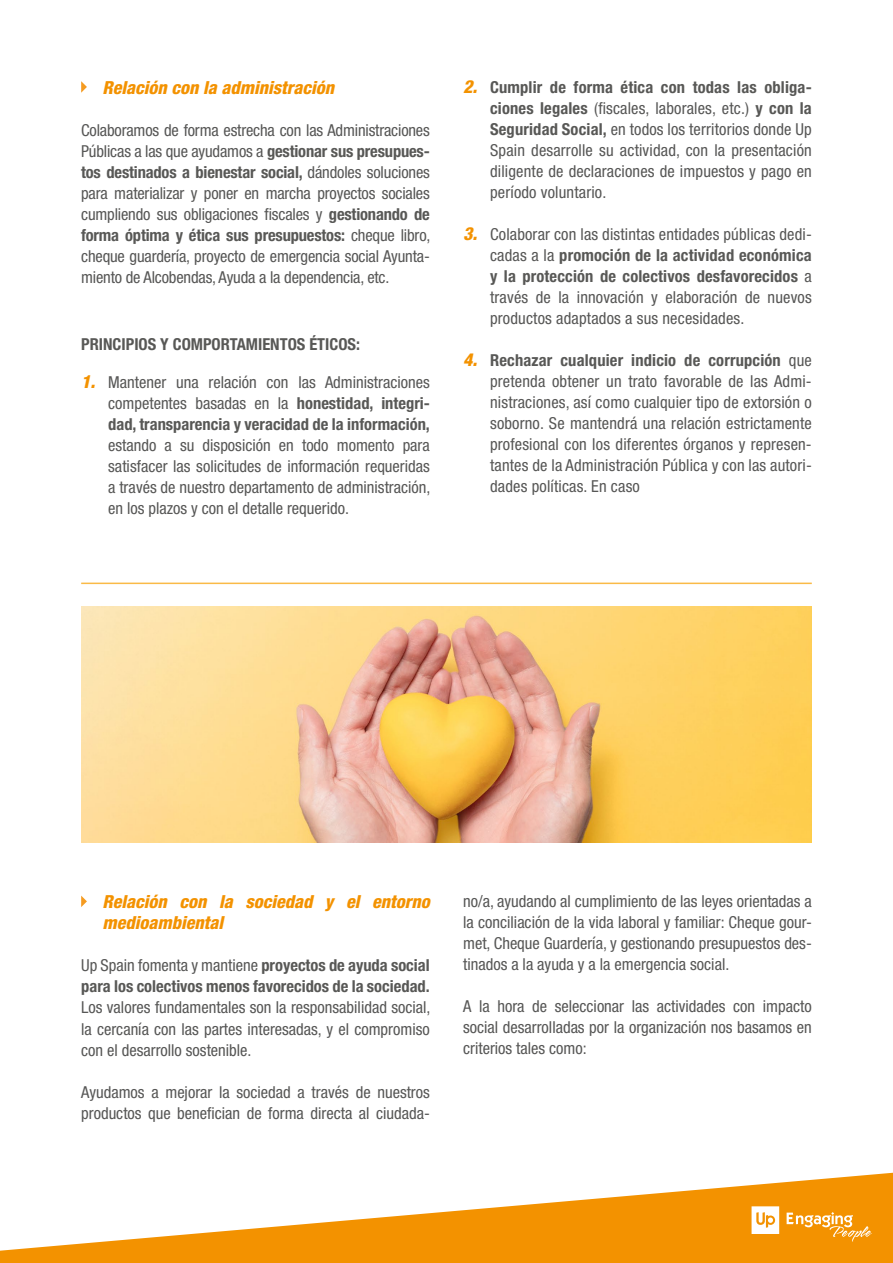
<style>
.page{position:relative;width:893px;height:1263px;background:#fff}
.page>*{position:absolute;margin:0;border:0;box-sizing:border-box;transform-origin:0 0}
.t1{font:italic 800 condensed 18px/21px "Helvetica Neue LT Pro";color:#f39200}
.t2{font:condensed 16.5px/21px "Helvetica Neue LT Std";color:#575756;text-align:justify}
.t3{font:700 condensed 16.5px/21px "Helvetica Neue LT Pro";color:#585856}
.s1{font-family:"Helvetica Neue LT Pro";font-weight:700;color:#585856}
.s2{font-family:"Helvetica Neue LT Std";font-weight:400;color:#575756}
.s3{font-family:"Helvetica Neue LT Pro";font-weight:800;font-style:italic;font-size:18px;color:#f39200}
.s4{font-weight:800;font-style:italic;font-size:18px;color:#f39200}
</style>
<div class="page">
<svg style="left:0;top:1173px;width:893px;height:90px;fill:#f39200"></svg>
<svg style="left:752px;top:1206px;width:27px;height:28px"></svg>
<svg style="left:787px;top:1212px;width:85px;height:30px;background:#f5a731"></svg>
<svg style="left:81px;top:81px;width:6px;height:12px"></svg>
<svg style="left:81px;top:896px;width:6px;height:11px"></svg>
<hr style="left:81px;top:583px;width:731px;height:1px;background:#faba47">
<img style="left:81px;top:607px;width:731px;height:236px">
<p class="t1" style="left:102px;top:77px;width:233px">Relación con la administración</p>
<p class="t2" style="left:81px;top:120px;width:350px">Colaboramos de forma estrecha con las Administraciones<br>Públicas a las que ayudamos a <span class="s1">gestionar sus presupues-</span></p>
<p class="t3" style="left:81px;top:161px;width:350px">tos destinados a bienestar social, <span class="s2">dándoles soluciones</span></p>
<p class="t2" style="left:81px;top:183px;width:350px">para materializar y poner en marcha proyectos sociales cumpliendo sus obligaciones fiscales y <span class="s1">gestionando de</span></p>
<p class="t3" style="left:81px;top:224px;width:351px">forma óptima y ética sus presupuestos: <span class="s2">cheque libro,</span></p>
<p class="t2" style="left:81px;top:246px;width:350px">cheque guardería, proyecto de emergencia social Ayunta&shy;miento de Alcobendas, Ayuda a la dependencia, etc.</p>
<p class="t3" style="left:81px;top:333px;width:280px">PRINCIPIOS Y COMPORTAMIENTOS ÉTICOS:</p>
<p class="t2" style="left:81px;top:371px;width:350px;text-align:right"><span class="s3">1.</span> Mantener una relación con las Administraciones competentes basadas en la <span class="s1">honestidad, integri-</span></p>
<p class="t3" style="left:108px;top:413px;width:323px">dad, transparencia y veracidad de la información,</p>
<p class="t2" style="left:108px;top:434px;width:324px">estando a su disposición en todo momento para satisfacer las solicitudes de información requeridas a través de nuestro departamento de administración, en los plazos y con el detalle requerido.</p>
<p class="t3" style="left:463px;top:76px;width:350px"><span class="s4">2.</span> Cumplir de forma ética con todas las obliga-</p>
<p class="t2" style="left:490px;top:98px;width:323px"><span class="s1">ciones legales</span> (fiscales, laborales, etc.) <span class="s1">y con la Seguridad Social,</span> en todos los territorios donde Up Spain desarrolle su actividad, con la presentación diligente de declaraciones de impuestos y pago en período voluntario.</p>
<p class="t2" style="left:463px;top:224px;width:350px"><span class="s3">3.</span> Colaborar con las distintas entidades públicas dedi-</p>
<p class="t3" style="left:490px;top:244px;width:323px"><span class="s2">cadas a la</span> promoción de la actividad económica y la protección de colectivos desfavorecidos <span class="s2">a</span></p>
<p class="t2" style="left:490px;top:287px;width:323px">través de la innovación y elaboración de nuevos productos adaptados a sus necesidades.</p>
<p class="t3" style="left:463px;top:349px;width:350px"><span class="s4">4.</span> Rechazar cualquier indicio de corrupción <span class="s2">que</span></p>
<p class="t2" style="left:490px;top:371px;width:323px">pretenda obtener un trato favorable de las Admi&shy;nistraciones, así como cualquier tipo de extorsión o soborno. Se mantendrá una relación estrictamente profesional con los diferentes órganos y represen&shy;tantes de la Administración Pública y con las autori&shy;dades políticas. En caso</p>
<p class="t1" style="left:102px;top:892px;width:329px">Relación con la sociedad y el entorno medioambiental</p>
<p class="t2" style="left:81px;top:955px;width:350px">Up Spain fomenta y mantiene <span class="s1">proyectos de ayuda social</span></p>
<p class="t3" style="left:81px;top:976px;width:350px">para los colectivos menos favorecidos de la sociedad.</p>
<p class="t2" style="left:81px;top:997px;width:351px">Los valores fundamentales son la responsabilidad social, la cercanía con las partes interesadas, y el compromiso con el desarrollo sostenible.</p>
<p class="t2" style="left:81px;top:1081px;width:350px">Ayudamos a mejorar la sociedad a través de nuestros productos que benefician de forma directa al ciudada-</p>
<p class="t2" style="left:463px;top:891px;width:350px">no/a, ayudando al cumplimiento de las leyes orientadas a la conciliación de la vida laboral y familiar: Cheque gour&shy;met, Cheque Guardería, y gestionando presupuestos des&shy;tinados a la ayuda y a la emergencia social.</p>
<p class="t2" style="left:463px;top:996px;width:350px">A la hora de seleccionar las actividades con impacto social desarrolladas por la organización nos basamos en criterios tales como:</p>
</div>
